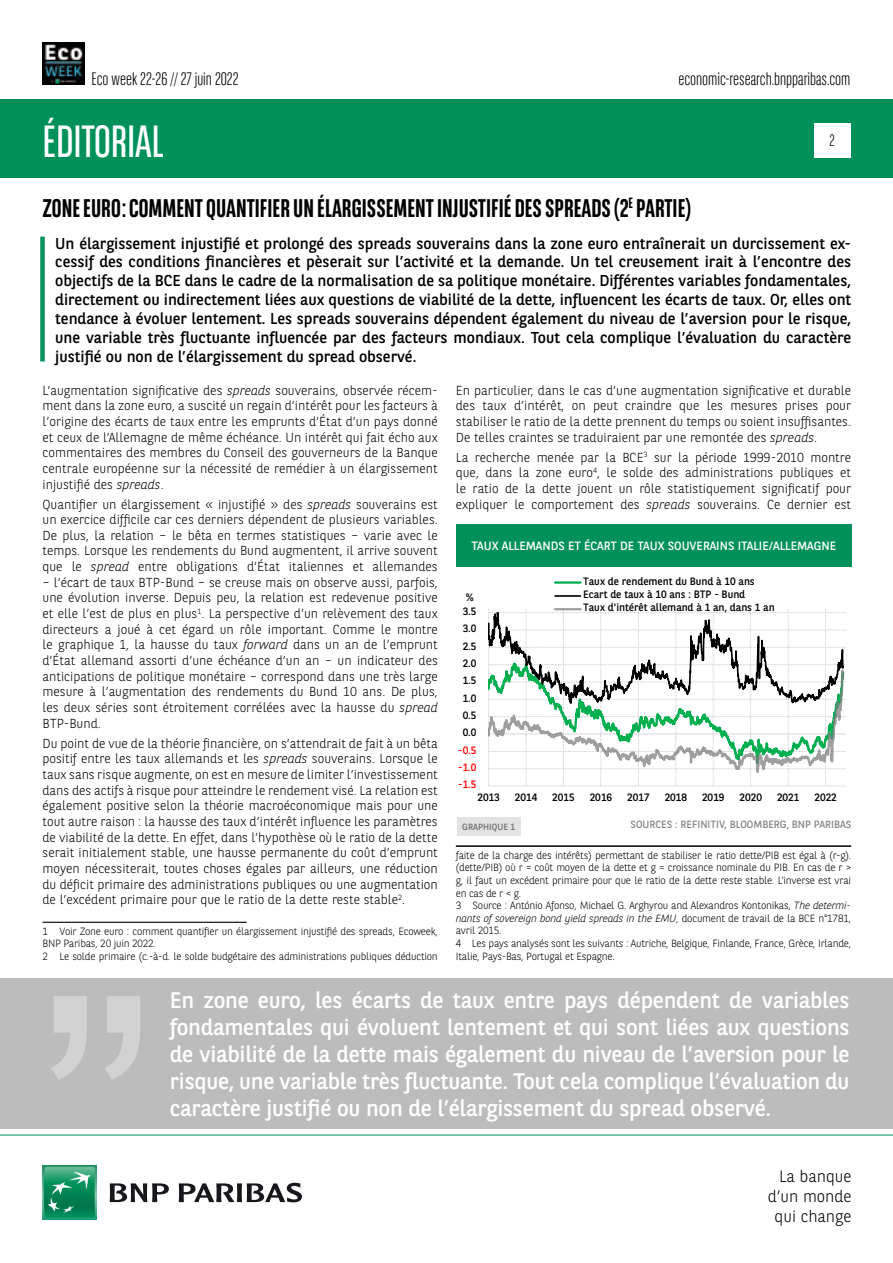
<style>
.page{position:relative;width:893px;height:1263px;background:#fff}
.page>*{position:absolute;margin:0;border:0;box-sizing:border-box;transform-origin:0 0}
.t1{font:45px "BNPP Sans Condensed";color:#fff}
.t2{font:700 25.5px "BNPP Sans Condensed";color:#000}
.t3{font:22.5px/27px "BNPP Sans";letter-spacing:-.01em;color:#fff;text-align:justify}
.t4{font:300 18px "BNPP Sans Condensed";color:#000}
.t5{font:300 16.5px/19.8px "BNPP Sans";color:#000;text-align:right}
.t6{font:300 16.5px "BNPP Sans Condensed";color:#000}
.t7{font:15.75px/18.9px "BNPP Sans";color:#000;text-align:justify}
.t8{font:300 13.05px/15.6px "BNPP Sans";color:#000;text-align:justify}
.t9{font:12px "BNPP Sans";color:#fff}
.t10{font:10.65px/13.4px "BNPP Sans";letter-spacing:-.005em;color:#000}
.t11{font:10.65px "BNPP Sans";color:#f00}
.t12{font:300 10.5px/12.6px "BNPP Sans";letter-spacing:-.02em;color:#000}
.t13{font:10.5px "BNPP Sans";color:#878787}
.t14{font:9px "BNPP Sans";color:#706f6f}
.s1{font-style:italic}
</style>
<div class="page">
<div style="left:1px;top:99px;width:892px;height:78px;background:#00915b"></div>
<svg style="left:43px;top:1166px;width:53px;height:53px"></svg>
<svg style="left:44px;top:1167px;width:51px;height:51px;background:#26996e"></svg>
<svg style="left:110px;top:1183px;width:59px;height:19px"></svg>
<svg style="left:179px;top:1183px;width:123px;height:19px"></svg>
<hr style="left:0;top:1135px;width:893px;height:1px;background:#00915b">
<div style="left:814px;top:123px;width:36px;height:34px;background:#fff"></div>
<img style="left:43px;top:43px;width:42px;height:42px">
<div style="left:40px;top:237px;width:5px;height:125px;background:#00915b"></div>
<hr style="left:43px;top:922px;width:204px;height:1px;background:#000">
<hr style="left:456px;top:845px;width:395px;height:2px;background:#000">
<div style="left:0;top:978px;width:892px;height:150px;background:#bcbcbc"></div>
<svg style="left:51px;top:996px;width:89px;height:84px"></svg>
<svg style="left:489px;top:609px;width:356px;height:178px"></svg>
<hr style="left:555px;top:581px;width:25px;height:3px;background:#00b050">
<hr style="left:555px;top:595px;width:25px;height:2px;background:#000">
<hr style="left:555px;top:608px;width:25px;height:2px;background:#a3a3a3">
<div style="left:456px;top:525px;width:395px;height:42px;background:#00915b"></div>
<div style="left:457px;top:817px;width:64px;height:19px;background:#e3e3e3"></div>
<h3 class="t4" style="left:91px;top:67px;width:149px">Eco week 22-26 // 27 juin 2022</h3>
<h1 class="t1" style="left:43px;top:113px;width:123px">ÉDITORIAL</h1>
<h3 class="t4" style="left:678px;top:67px;width:174px">economic-research.bnpparibas.com</h3>
<p class="t6" style="left:829px;top:130px;width:7px">2</p>
<h2 class="t2" style="left:43px;top:193px;width:650px">ZONE EURO : COMMENT QUANTIFIER UN ÉLARGISSEMENT INJUSTIFIÉ DES SPREADS (2<sup>E</sup> PARTIE)</h2>
<p class="t7" style="left:55px;top:233px;width:797px">Un élargissement injustifié et prolongé des spreads souverains dans la zone euro entraînerait un durcissement ex&shy;cessif des conditions financières et pèserait sur l’activité et la demande. Un tel creusement irait à l’encontre des objectifs de la BCE dans le cadre de la normalisation de sa politique monétaire. Différentes variables fondamentales, directement ou indirectement liées aux questions de viabilité de la dette, influencent les écarts de taux. Or, elles ont tendance à évoluer lentement. Les spreads souverains dépendent également du niveau de l’aversion pour le risque, une variable très fluctuante influencée par des facteurs mondiaux. Tout cela complique l’évaluation du caractère justifié ou non de l’élargissement du spread observé.</p>
<p class="t8" style="left:43px;top:382px;width:397px">L’augmentation significative des <span class="s1">spreads</span> souverains, observée récem&shy;ment dans la zone euro, a suscité un regain d’intérêt pour les facteurs à l’origine des écarts de taux entre les emprunts d’État d’un pays donné et ceux de l’Allemagne de même échéance. Un intérêt qui fait écho aux commentaires des membres du Conseil des gouverneurs de la Banque centrale européenne sur la nécessité de remédier à un élargissement injustifié des <span class="s1">spreads</span>.</p>
<p class="t8" style="left:43px;top:495px;width:397px">Quantifier un élargissement « injustifié » des <span class="s1">spreads</span> souverains est un exercice difficile car ces derniers dépendent de plusieurs variables.<br>De plus, la relation – le bêta en termes statistiques – varie avec le temps. Lorsque les rendements du Bund augmentent, il arrive souvent que le <span class="s1">spread</span> entre obligations d’État italiennes et allemandes</p>
<p class="t8" style="left:43px;top:574px;width:397px">– l’écart de taux BTP-Bund – se creuse mais on observe aussi, parfois, une évolution inverse. Depuis peu, la relation est redevenue positive et elle l’est de plus en plus<sup>1</sup>. La perspective d’un relèvement des taux directeurs a joué à cet égard un rôle important. Comme le montre le graphique 1, la hausse du taux <span class="s1">forward</span> dans un an de l’emprunt d’État allemand assorti d’une échéance d’un an – un indicateur des anticipations de politique monétaire – correspond dans une très large mesure à l’augmentation des rendements du Bund 10 ans. De plus, les deux séries sont étroitement corrélées avec la hausse du <span class="s1">spread </span>BTP-Bund.</p>
<p class="t8" style="left:43px;top:735px;width:397px">Du point de vue de la théorie financière, on s’attendrait de fait à un bêta positif entre les taux allemands et les <span class="s1">spreads</span> souverains. Lorsque le taux sans risque augmente, on est en mesure de limiter l’investissement dans des actifs à risque pour atteindre le rendement visé. La relation est également positive selon la théorie macroéconomique mais pour une tout autre raison : la hausse des taux d’intérêt influence les paramètres de viabilité de la dette. En effet, dans l’hypothèse où le ratio de la dette serait initialement stable, une hausse permanente du coût d’emprunt moyen nécessiterait, toutes choses égales par ailleurs, une réduction du déficit primaire des administrations publiques ou une augmentation de l’excédent primaire pour que le ratio de la dette reste stable<sup>2</sup>.</p>
<p class="t12" style="left:43px;top:924px;width:397px">1 Voir Zone euro : comment quantifier un élargissement injustifié des spreads, Ecoweek,<br>BNP Paribas, 20 juin 2022.<br>2 Le solde primaire (c.-à-d. le solde budgétaire des administrations publiques déduction</p>
<p class="t8" style="left:456px;top:382px;width:397px">En particulier, dans le cas d’une augmentation significative et durable des taux d’intérêt, on peut craindre que les mesures prises pour stabiliser le ratio de la dette prennent du temps ou soient insuffisantes.<br>De telles craintes se traduiraient par une remontée des <span class="s1">spreads</span>.</p>
<p class="t8" style="left:456px;top:449px;width:397px">La recherche menée par la BCE<sup>3</sup> sur la période 1999-2010 montre que, dans la zone euro<sup>4</sup>, le solde des administrations publiques et le ratio de la dette jouent un rôle statistiquement significatif pour expliquer le comportement des <span class="s1">spreads</span> souverains. Ce dernier est</p>
<p class="t9" style="left:471px;top:538px;width:366px">TAUX ALLEMANDS ET ÉCART DE TAUX SOUVERAINS ITALIE/ALLEMAGNE</p>
<p class="t10" style="left:583px;top:574px;width:193px">Taux de rendement du Bund à 10 ans<br>Ecart de taux à 10 ans : BTP - Bund<br>Taux d'intérêt allemand à 1 an, dans 1 an</p>
<p class="t10" style="left:466px;top:590px;width:10px">%</p>
<p class="t10" style="left:463px;top:604px;width:15px">3.5</p>
<p class="t10" style="left:463px;top:621px;width:15px">3.0</p>
<p class="t10" style="left:463px;top:639px;width:15px">2.5</p>
<p class="t10" style="left:463px;top:656px;width:15px">2.0</p>
<p class="t10" style="left:463px;top:673px;width:15px">1.5</p>
<p class="t10" style="left:463px;top:691px;width:15px">1.0</p>
<p class="t10" style="left:463px;top:708px;width:15px">0.5</p>
<p class="t10" style="left:463px;top:725px;width:15px">0.0</p>
<p class="t11" style="left:458px;top:742px;width:20px">-0.5</p>
<p class="t11" style="left:458px;top:760px;width:20px">-1.0</p>
<p class="t11" style="left:458px;top:777px;width:20px">-1.5</p>
<p class="t10" style="left:477px;top:790px;width:24px">2013</p>
<p class="t10" style="left:515px;top:790px;width:24px">2014</p>
<p class="t10" style="left:552px;top:790px;width:24px">2015</p>
<p class="t10" style="left:590px;top:790px;width:24px">2016</p>
<p class="t10" style="left:627px;top:790px;width:24px">2017</p>
<p class="t10" style="left:665px;top:790px;width:24px">2018</p>
<p class="t10" style="left:702px;top:790px;width:24px">2019</p>
<p class="t10" style="left:739px;top:790px;width:24px">2020</p>
<p class="t10" style="left:777px;top:790px;width:24px">2021</p>
<p class="t10" style="left:814px;top:790px;width:24px">2022</p>
<p class="t14" style="left:462px;top:820px;width:54px">GRAPHIQUE 1</p>
<p class="t13" style="left:630px;top:817px;width:223px">SOURCES : REFINITIV, BLOOMBERG, BNP PARIBAS</p>
<p class="t12" style="left:456px;top:848px;width:397px">faite de la charge des intérêts) permettant de stabiliser le ratio dette/PIB est égal à (r-g). (dette/PIB) où r = coût moyen de la dette et g = croissance nominale du PIB. En cas de r &gt; g, il faut un excédent primaire pour que le ratio de la dette reste stable. L’inverse est vrai en cas de r &lt; g.<br>3 Source : António Afonso, Michael G. Arghyrou and Alexandros Kontonikas, <span class="s1">The determi&shy;nants of sovereign bond yield spreads in the EMU</span>, document de travail de la BCE n°1781, avril 2015.<br>4 Les pays analysés sont les suivants : Autriche, Belgique, Finlande, France, Grèce, Irlande, Italie, Pays-Bas, Portugal et Espagne.</p>
<p class="t3" style="left:170px;top:985px;width:681px">En zone euro, les écarts de taux entre pays dépendent de variables fondamentales qui évoluent lentement et qui sont liées aux questions de viabilité de la dette mais également du niveau de l’aversion pour le risque, une variable très fluctuante. Tout cela complique l’évaluation du caractère justifié ou non de l’élargissement du spread observé.</p>
<p class="t5" style="left:768px;top:1165px;width:85px">La banque d’un monde qui change</p>
</div>
